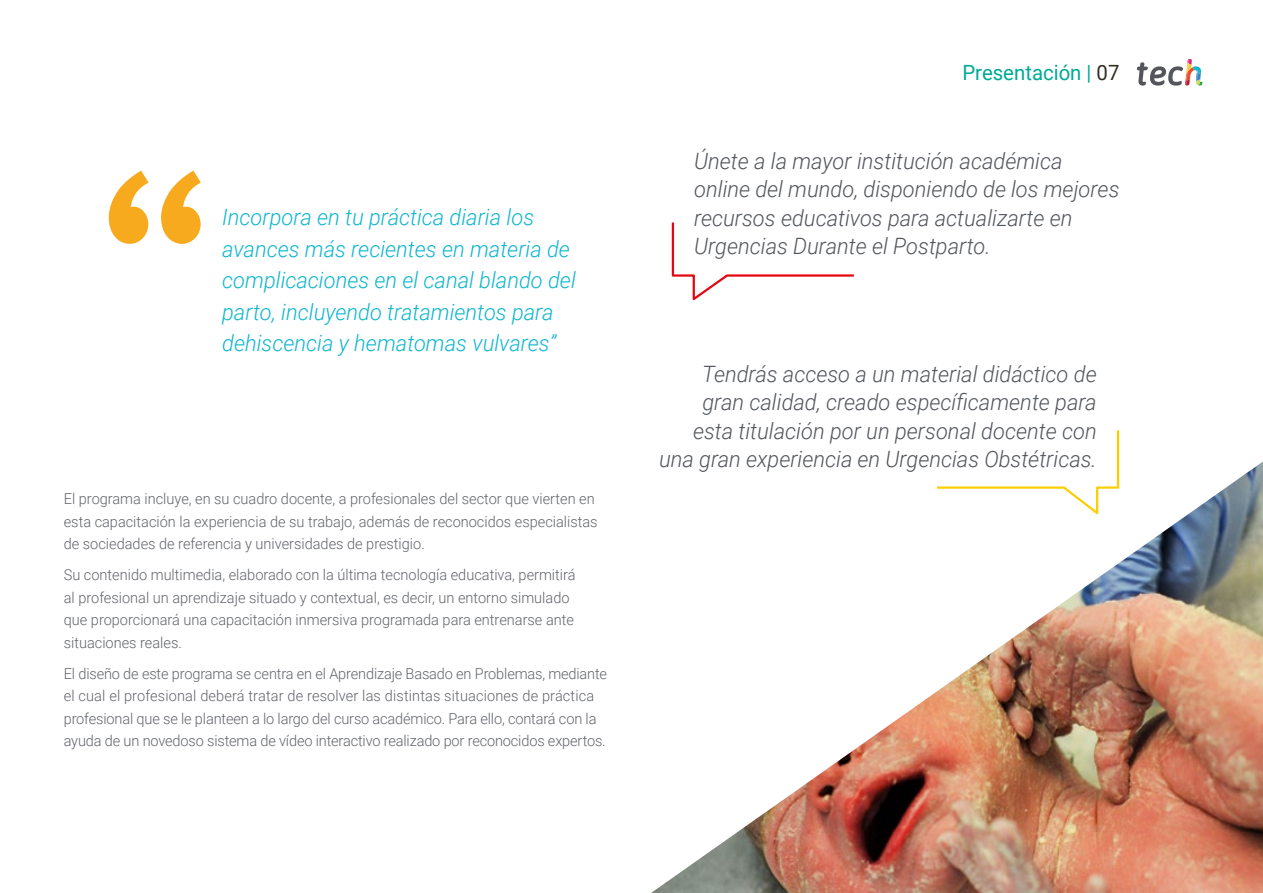
<style>
.page{position:relative;width:1263px;height:893px;background:#fff}
.page>*{position:absolute;margin:0;border:0;box-sizing:border-box;transform-origin:0 0}
.t1{font:italic 300 22.5px/28.5px "Roboto";color:#52555b;text-align:right}
.t2{font:italic 300 22.5px/31.5px "Roboto";color:#0fb6cf}
.t3{font:21px "Roboto";color:#00a996}
.t4{font:300 15px/22.5px "Roboto";color:#61646a}
.s1{color:#312e20}
</style>
<div class="page">
<svg style="left:1116px;top:430px;width:4px;height:31px"></svg>
<svg style="left:671px;top:222px;width:183px;height:79px"></svg>
<svg style="left:109px;top:171px;width:92px;height:73px"></svg>
<img style="left:651px;top:461px;width:612px;height:432px">
<svg style="left:1137px;top:59px;width:65px;height:27px"></svg>
<h1 class="t2" style="left:222px;top:201px;width:355px">Incorpora en tu práctica diaria los avances más recientes en materia de complicaciones en el canal blando del parto, incluyendo tratamientos para dehiscencia y hematomas vulvares”</h1>
<p class="t4" style="left:64px;top:487px;width:535px">El programa incluye, en su cuadro docente, a profesionales del sector que vierten en esta capacitación la experiencia de su trabajo, además de reconocidos especialistas de sociedades de referencia y universidades de prestigio.</p>
<p class="t4" style="left:64px;top:563px;width:513px">Su contenido multimedia, elaborado con la última tecnología educativa, permitirá al profesional un aprendizaje situado y contextual, es decir, un entorno simulado que proporcionará una capacitación inmersiva programada para entrenarse ante situaciones reales.</p>
<p class="t4" style="left:64px;top:662px;width:545px">El diseño de este programa se centra en el Aprendizaje Basado en Problemas, mediante el cual el profesional deberá tratar de resolver las distintas situaciones de práctica profesional que se le planteen a lo largo del curso académico. Para ello, contará con la ayuda de un novedoso sistema de vídeo interactivo realizado por reconocidos expertos.</p>
<h2 class="t3" style="left:962px;top:57px;width:159px">Presentación | <span class="s1">07</span></h2>
<h1 class="t1" style="left:694px;top:146px;width:427px;text-align:left">Únete a la mayor institución académica online del mundo, disponiendo de los mejores recursos educativos para actualizarte en Urgencias Durante el Postparto.</h1>
<h1 class="t1" style="left:659px;top:359px;width:439px">Tendrás acceso a un material didáctico de gran calidad, creado específicamente para esta titulación por un personal docente con una gran experiencia en Urgencias Obstétricas.</h1>
</div>
